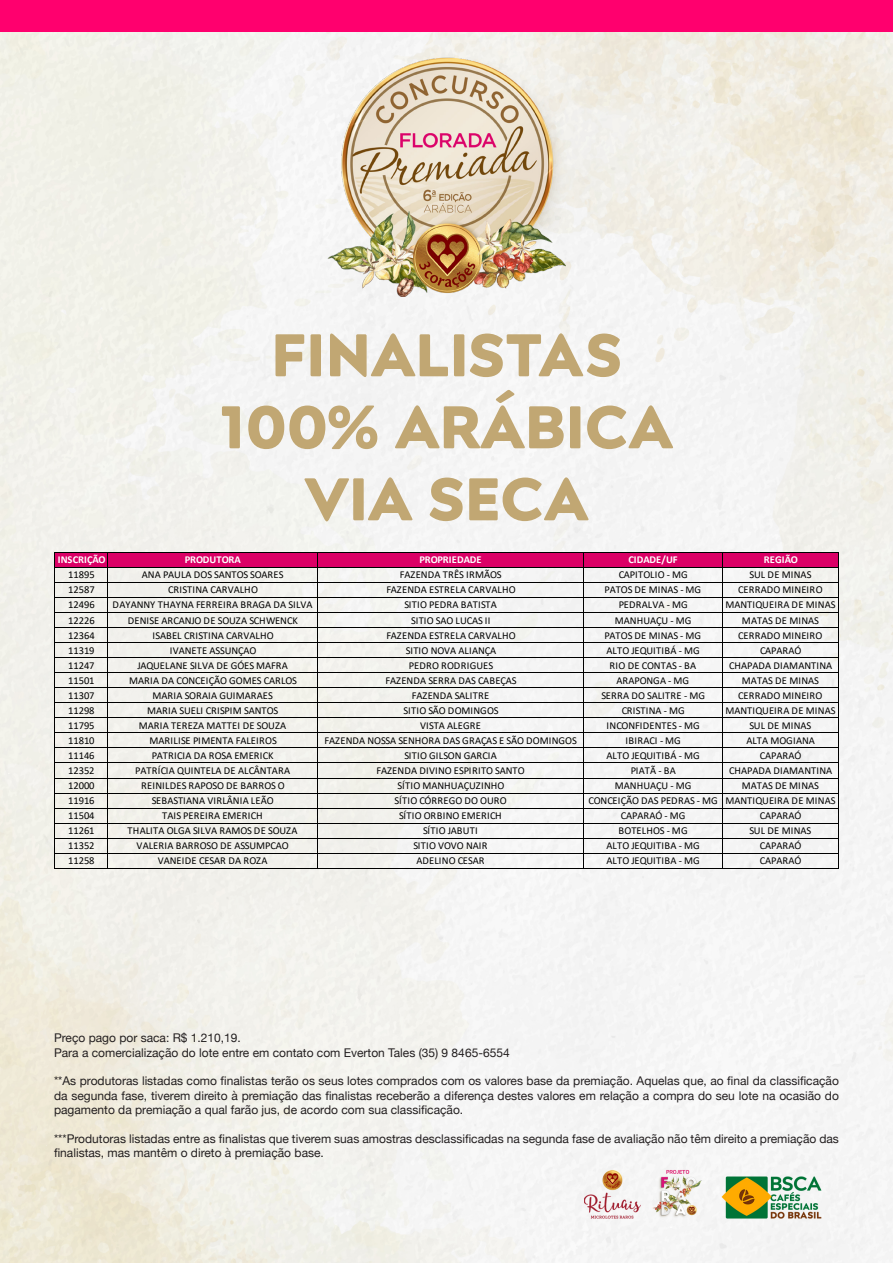
<style>
.page{position:relative;width:893px;height:1263px;background:#fff}
.page>*{position:absolute;margin:0;border:0;box-sizing:border-box;transform-origin:0 0}
.t1{font:700 60px "Posterama Text";color:#c1a773}
.t2{font:12px/14.4px "Helvetica Neue";color:#231f20;text-align:justify}
.t3{font:10.5px "Calibri";color:#000}
.t4{font:10.5px "Calibri";letter-spacing:.02em;color:#000}
.t5{font:700 10.5px "Calibri";letter-spacing:.01em;color:#fff}
.t6{font:10.5px "Calibri";letter-spacing:.03em;color:#000}
</style>
<div class="page">
<img style="left:0;top:31px;width:893px;height:1232px">
<div style="left:0;top:0;width:893px;height:31px;background:#ff006e"></div>
<img style="left:327px;top:54px;width:238px;height:242px">
<div style="left:55px;top:553px;width:784px;height:15px;background:#db0066"></div>
<hr style="left:54px;top:552px;width:1px;height:317px;background:#000">
<hr style="left:107px;top:553px;width:1px;height:316px;background:#000">
<hr style="left:317px;top:553px;width:1px;height:316px;background:#000">
<hr style="left:583px;top:553px;width:1px;height:316px;background:#000">
<hr style="left:722px;top:553px;width:1px;height:316px;background:#000">
<hr style="left:838px;top:553px;width:1px;height:316px;background:#000">
<hr style="left:55px;top:552px;width:784px;height:1px;background:#000">
<hr style="left:55px;top:567px;width:784px;height:1px;background:#000">
<hr style="left:55px;top:582px;width:784px;height:1px;background:#000">
<hr style="left:55px;top:597px;width:784px;height:1px;background:#000">
<hr style="left:55px;top:612px;width:784px;height:1px;background:#000">
<hr style="left:55px;top:627px;width:784px;height:1px;background:#000">
<hr style="left:55px;top:642px;width:784px;height:1px;background:#000">
<hr style="left:55px;top:657px;width:784px;height:1px;background:#000">
<hr style="left:55px;top:672px;width:784px;height:1px;background:#000">
<hr style="left:55px;top:687px;width:784px;height:1px;background:#000">
<hr style="left:55px;top:702px;width:784px;height:1px;background:#000">
<hr style="left:55px;top:717px;width:784px;height:1px;background:#000">
<hr style="left:55px;top:732px;width:784px;height:1px;background:#000">
<hr style="left:55px;top:747px;width:784px;height:1px;background:#000">
<hr style="left:55px;top:763px;width:784px;height:1px;background:#000">
<hr style="left:55px;top:778px;width:784px;height:1px;background:#000">
<hr style="left:55px;top:793px;width:784px;height:1px;background:#000">
<hr style="left:55px;top:808px;width:784px;height:1px;background:#000">
<hr style="left:55px;top:823px;width:784px;height:1px;background:#000">
<hr style="left:55px;top:838px;width:784px;height:1px;background:#000">
<hr style="left:55px;top:853px;width:784px;height:1px;background:#000">
<hr style="left:55px;top:868px;width:784px;height:1px;background:#000">
<p class="t1" style="left:271px;top:314px;width:352px">FINALISTAS</p>
<p class="t1" style="left:220px;top:386px;width:454px">100% ARÁBICA</p>
<p class="t1" style="left:305px;top:458px;width:285px">VIA SECA</p>
<p class="t5" style="left:58px;top:552px;width:49px">INSCRIÇÃO</p>
<p class="t5" style="left:185px;top:552px;width:57px">PRODUTORA</p>
<p class="t5" style="left:419px;top:552px;width:64px">PROPRIEDADE</p>
<p class="t5" style="left:628px;top:552px;width:51px">CIDADE/UF</p>
<p class="t5" style="left:764px;top:552px;width:36px">REGIÃO</p>
<p class="t3" style="left:68px;top:568px;width:28px">11895</p>
<p class="t3" style="left:142px;top:568px;width:143px">ANA PAULA DOS SANTOS SOARES</p>
<p class="t3" style="left:400px;top:568px;width:103px">FAZENDA TRÊS IRMÃOS</p>
<p class="t3" style="left:619px;top:568px;width:71px">CAPITOLIO - MG</p>
<p class="t3" style="left:749px;top:568px;width:63px">SUL DE MINAS</p>
<p class="t3" style="left:68px;top:583px;width:28px">12587</p>
<p class="t3" style="left:168px;top:583px;width:91px">CRISTINA CARVALHO</p>
<p class="t3" style="left:386px;top:583px;width:131px">FAZENDA ESTRELA CARVALHO</p>
<p class="t3" style="left:604px;top:583px;width:98px">PATOS DE MINAS - MG</p>
<p class="t4" style="left:738px;top:583px;width:86px">CERRADO MINEIRO</p>
<p class="t3" style="left:68px;top:598px;width:28px">12496</p>
<p class="t3" style="left:113px;top:598px;width:202px">DAYANNY THAYNA FERREIRA BRAGA DA SILVA</p>
<p class="t3" style="left:404px;top:598px;width:94px">SITIO PEDRA BATISTA</p>
<p class="t3" style="left:619px;top:598px;width:71px">PEDRALVA - MG</p>
<p class="t3" style="left:725px;top:598px;width:112px">MANTIQUEIRA DE MINAS</p>
<p class="t3" style="left:68px;top:613px;width:28px">12226</p>
<p class="t3" style="left:128px;top:613px;width:172px">DENISE ARCANJO DE SOUZA SCHWENCK</p>
<p class="t3" style="left:411px;top:613px;width:81px">SITIO SAO LUCAS II</p>
<p class="t3" style="left:615px;top:613px;width:78px">MANHUAÇU - MG</p>
<p class="t3" style="left:742px;top:613px;width:78px">MATAS DE MINAS</p>
<p class="t3" style="left:68px;top:628px;width:28px">12364</p>
<p class="t3" style="left:152px;top:628px;width:123px">ISABEL CRISTINA CARVALHO</p>
<p class="t3" style="left:386px;top:628px;width:131px">FAZENDA ESTRELA CARVALHO</p>
<p class="t3" style="left:604px;top:628px;width:98px">PATOS DE MINAS - MG</p>
<p class="t4" style="left:738px;top:628px;width:86px">CERRADO MINEIRO</p>
<p class="t3" style="left:68px;top:643px;width:28px">11319</p>
<p class="t3" style="left:170px;top:643px;width:88px">IVANETE ASSUNÇAO</p>
<p class="t3" style="left:406px;top:643px;width:92px">SITIO NOVA ALIANÇA</p>
<p class="t3" style="left:607px;top:643px;width:95px">ALTO JEQUITIBÁ - MG</p>
<p class="t3" style="left:760px;top:643px;width:43px">CAPARAÓ</p>
<p class="t3" style="left:68px;top:658px;width:28px">11247</p>
<p class="t3" style="left:137px;top:658px;width:152px">JAQUELANE SILVA DE GÓES MAFRA</p>
<p class="t4" style="left:409px;top:658px;width:86px">PEDRO RODRIGUES</p>
<p class="t3" style="left:610px;top:658px;width:88px">RIO DE CONTAS - BA</p>
<p class="t3" style="left:729px;top:658px;width:105px">CHAPADA DIAMANTINA</p>
<p class="t3" style="left:68px;top:673px;width:28px">11501</p>
<p class="t3" style="left:129px;top:673px;width:169px">MARIA DA CONCEIÇÃO GOMES CARLOS</p>
<p class="t3" style="left:386px;top:673px;width:133px">FAZENDA SERRA DAS CABEÇAS</p>
<p class="t3" style="left:616px;top:673px;width:74px">ARAPONGA - MG</p>
<p class="t3" style="left:742px;top:673px;width:78px">MATAS DE MINAS</p>
<p class="t3" style="left:68px;top:688px;width:28px">11307</p>
<p class="t3" style="left:152px;top:688px;width:122px">MARIA SORAIA GUIMARAES</p>
<p class="t3" style="left:412px;top:688px;width:79px">FAZENDA SALITRE</p>
<p class="t3" style="left:601px;top:688px;width:105px">SERRA DO SALITRE - MG</p>
<p class="t4" style="left:738px;top:688px;width:86px">CERRADO MINEIRO</p>
<p class="t3" style="left:68px;top:703px;width:28px">11298</p>
<p class="t3" style="left:147px;top:703px;width:133px">MARIA SUELI CRISPIM SANTOS</p>
<p class="t3" style="left:404px;top:703px;width:97px">SITIO SÃO DOMINGOS</p>
<p class="t3" style="left:622px;top:703px;width:65px">CRISTINA - MG</p>
<p class="t3" style="left:725px;top:703px;width:112px">MANTIQUEIRA DE MINAS</p>
<p class="t3" style="left:68px;top:718px;width:28px">11795</p>
<p class="t3" style="left:139px;top:718px;width:149px">MARIA TEREZA MATTEI DE SOUZA</p>
<p class="t3" style="left:420px;top:718px;width:62px">VISTA ALEGRE</p>
<p class="t3" style="left:607px;top:718px;width:95px">INCONFIDENTES - MG</p>
<p class="t3" style="left:749px;top:718px;width:63px">SUL DE MINAS</p>
<p class="t3" style="left:68px;top:733px;width:28px">11810</p>
<p class="t3" style="left:149px;top:733px;width:129px">MARILISE PIMENTA FALEIROS</p>
<p class="t3" style="left:325px;top:733px;width:254px">FAZENDA NOSSA SENHORA DAS GRAÇAS E SÃO DOMINGOS</p>
<p class="t6" style="left:625px;top:733px;width:57px">IBIRACI - MG</p>
<p class="t3" style="left:746px;top:733px;width:70px">ALTA MOGIANA</p>
<p class="t3" style="left:68px;top:748px;width:28px">11146</p>
<p class="t3" style="left:152px;top:748px;width:123px">PATRICIA DA ROSA EMERICK</p>
<p class="t3" style="left:404px;top:748px;width:94px">SITIO GILSON GARCIA</p>
<p class="t3" style="left:607px;top:748px;width:95px">ALTO JEQUITIBÁ - MG</p>
<p class="t3" style="left:760px;top:748px;width:43px">CAPARAÓ</p>
<p class="t3" style="left:68px;top:763px;width:28px">12352</p>
<p class="t3" style="left:135px;top:763px;width:156px">PATRÍCIA QUINTELA DE ALCÂNTARA</p>
<p class="t3" style="left:376px;top:763px;width:150px">FAZENDA DIVINO ESPIRITO SANTO</p>
<p class="t3" style="left:631px;top:763px;width:47px">PIATÃ - BA</p>
<p class="t3" style="left:729px;top:763px;width:105px">CHAPADA DIAMANTINA</p>
<p class="t3" style="left:68px;top:778px;width:28px">12000</p>
<p class="t3" style="left:141px;top:778px;width:145px">REINILDES RAPOSO DE BARROS O</p>
<p class="t3" style="left:398px;top:778px;width:108px">SÍTIO MANHUAÇUZINHO</p>
<p class="t3" style="left:615px;top:778px;width:78px">MANHUAÇU - MG</p>
<p class="t3" style="left:742px;top:778px;width:78px">MATAS DE MINAS</p>
<p class="t3" style="left:68px;top:793px;width:28px">11916</p>
<p class="t3" style="left:152px;top:793px;width:124px">SEBASTIANA VIRLÂNIA LEÃO</p>
<p class="t3" style="left:395px;top:793px;width:114px">SÍTIO CÓRREGO DO OURO</p>
<p class="t3" style="left:589px;top:793px;width:248px">CONCEIÇÃO DAS PEDRAS - MG MANTIQUEIRA DE MINAS</p>
<p class="t3" style="left:68px;top:808px;width:28px">11504</p>
<p class="t3" style="left:162px;top:808px;width:102px">TAIS PEREIRA EMERICH</p>
<p class="t3" style="left:399px;top:808px;width:104px">SÍTIO ORBINO EMERICH</p>
<p class="t3" style="left:621px;top:808px;width:66px">CAPARAÓ - MG</p>
<p class="t3" style="left:760px;top:808px;width:43px">CAPARAÓ</p>
<p class="t3" style="left:68px;top:823px;width:28px">11261</p>
<p class="t3" style="left:128px;top:823px;width:171px">THALITA OLGA SILVA RAMOS DE SOUZA</p>
<p class="t3" style="left:423px;top:823px;width:56px">SÍTIO JABUTI</p>
<p class="t3" style="left:619px;top:823px;width:71px">BOTELHOS - MG</p>
<p class="t3" style="left:749px;top:823px;width:63px">SUL DE MINAS</p>
<p class="t3" style="left:68px;top:838px;width:28px">11352</p>
<p class="t3" style="left:137px;top:838px;width:154px">VALERIA BARROSO DE ASSUMPCAO</p>
<p class="t3" style="left:413px;top:838px;width:76px">SITIO VOVO NAIR</p>
<p class="t3" style="left:607px;top:838px;width:95px">ALTO JEQUITIBA - MG</p>
<p class="t3" style="left:760px;top:838px;width:43px">CAPARAÓ</p>
<p class="t3" style="left:68px;top:853px;width:28px">11258</p>
<p class="t3" style="left:158px;top:853px;width:111px">VANEIDE CESAR DA ROZA</p>
<p class="t3" style="left:416px;top:853px;width:70px">ADELINO CESAR</p>
<p class="t3" style="left:607px;top:853px;width:95px">ALTO JEQUITIBA - MG</p>
<p class="t3" style="left:760px;top:853px;width:43px">CAPARAÓ</p>
<p class="t2" style="left:54px;top:1031px;width:188px">Preço pago por saca: R$ 1.210,19.</p>
<p class="t2" style="left:54px;top:1046px;width:457px">Para a comercialização do lote entre em contato com Everton Tales (35) 9 8465-6554</p>
<p class="t2" style="left:54px;top:1075px;width:786px">**As produtoras listadas como finalistas terão os seus lotes comprados com os valores base da premiação. Aquelas que, ao final da classificação da segunda fase, tiverem direito à premiação das finalistas receberão a diferença destes valores em relação a compra do seu lote na ocasião do pagamento da premiação a qual farão jus, de acordo com sua classificação.</p>
<p class="t2" style="left:54px;top:1132px;width:786px">***Produtoras listadas entre as finalistas que tiverem suas amostras desclassificadas na segunda fase de avaliação não têm direito a premiação das finalistas, mas mantêm o direto à premiação base.</p>
</div>
